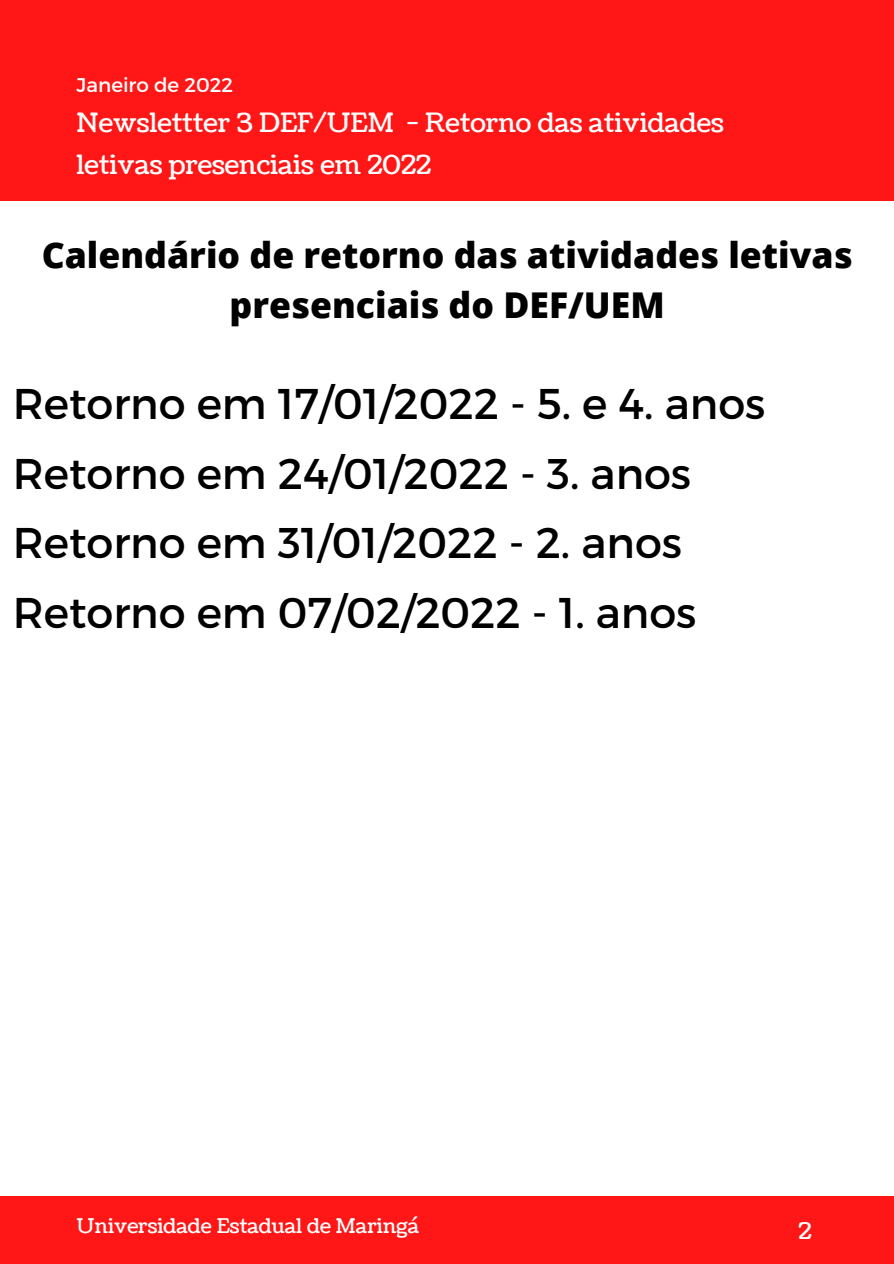
<style>
.page{position:relative;width:894px;height:1264px;background:#fff}
.page>*{position:absolute;margin:0;border:0;box-sizing:border-box;transform-origin:0 0}
.t1{font:42.9px "Montserrat";color:#000}
.t2{font:800 35.55px/49.5px "Open Sans";color:#000;text-align:center}
.t3{font:26.55px/41.7px "Coustard";color:#fff}
.t4{font:23.25px "Coustard";color:#fff}
.t5{font:20.25px "Coustard";color:#fff}
.t6{font:19.8px "Montserrat";color:#fff}
</style>
<div class="page">
<div style="left:0;top:0;width:893px;height:201px;background:#ff1616"></div>
<div style="left:0;top:1195px;width:893px;height:68px;background:#ff1616"></div>
<p class="t6" style="left:77px;top:72px;width:158px">Janeiro de 2022</p>
<p class="t3" style="left:77px;top:103px;width:648px">Newslettter 3 DEF/UEM - Retorno das atividades letivas presenciais em 2022</p>
<p class="t2" style="left:42px;top:229px;width:812px">Calendário de retorno das atividades letivas presenciais do DEF/UEM</p>
<p class="t1" style="left:13px;top:376px;width:754px">Retorno em 17/01/2022 - 5. e 4. anos</p>
<p class="t1" style="left:13px;top:445px;width:679px">Retorno em 24/01/2022 - 3. anos</p>
<p class="t1" style="left:13px;top:515px;width:670px">Retorno em 31/01/2022 - 2. anos</p>
<p class="t1" style="left:13px;top:584px;width:685px">Retorno em 07/02/2022 - 1. anos</p>
<p class="t5" style="left:77px;top:1212px;width:344px">Universidade Estadual de Maringá</p>
<p class="t4" style="left:798px;top:1214px;width:15px">2</p>
</div>
